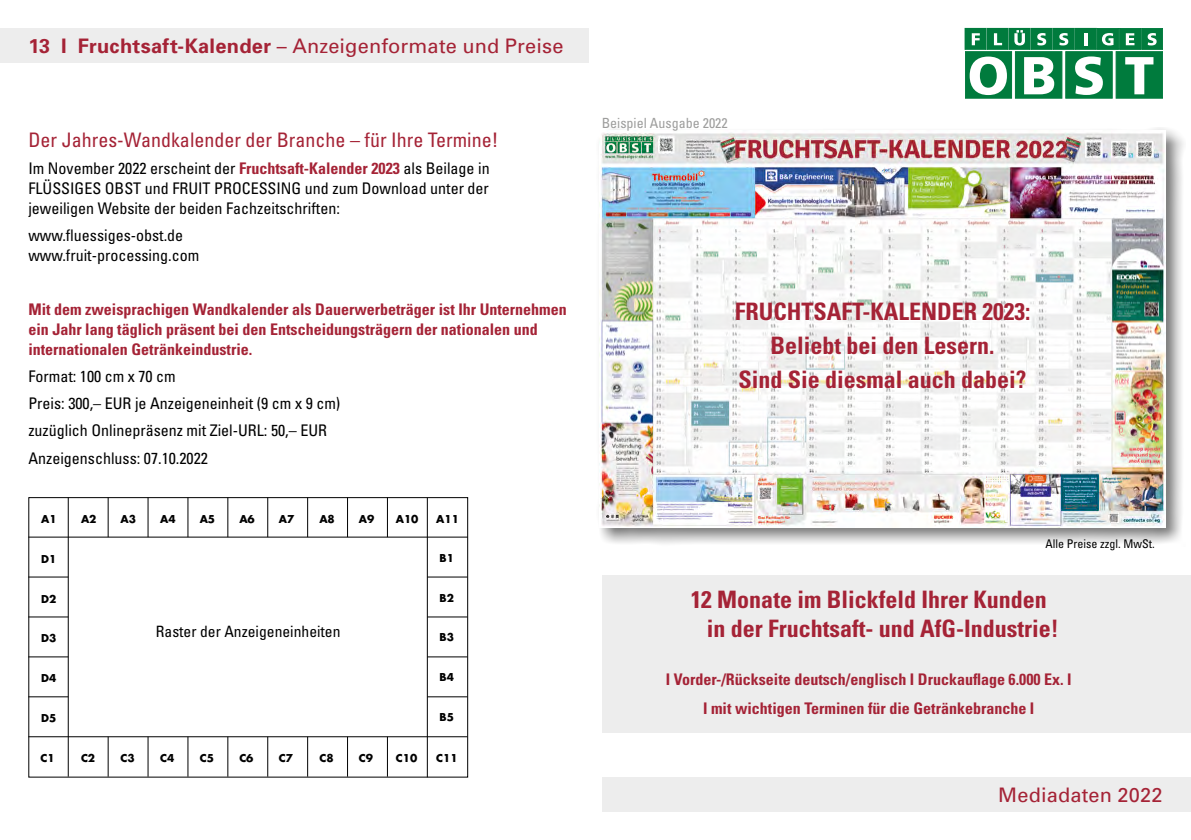
<style>
.page{position:relative;width:1191px;height:840px;background:#fff}
.page>*{position:absolute;margin:0;border:0;box-sizing:border-box;transform-origin:0 0}
.t1{font:700 condensed 24px/34px "Univers";color:#a52336;text-align:center}
.t2{font:20px "Univers";letter-spacing:.01em;color:#a52336}
.t3{font:condensed 20px "Univers";color:#a52336}
.t4{font:condensed 16px/20px "Univers";color:#000}
.t5{font:700 condensed 16px/20px "Univers";color:#a52336}
.t6{font:condensed 15.6px "Univers";color:#000}
.t7{font:condensed 14px "Univers";color:#9d9d9c}
.t8{font:condensed 12px "Univers";color:#000}
.t9{font:700 10.6px "Futura";color:#000}
.s1{font-weight:700}
.s2{font-weight:700;color:#a52336}
</style>
<div class="page">
<div style="left:965px;top:28px;width:21px;height:21px;background:#007b3d"></div>
<div style="left:987px;top:28px;width:21px;height:21px;background:#007b3d"></div>
<div style="left:1009px;top:28px;width:21px;height:21px;background:#007b3d"></div>
<div style="left:1031px;top:28px;width:21px;height:21px;background:#007b3d"></div>
<div style="left:1053px;top:28px;width:21px;height:21px;background:#007b3d"></div>
<div style="left:1075px;top:28px;width:21px;height:21px;background:#007b3d"></div>
<svg style="left:971px;top:33px;width:8px;height:12px"></svg>
<svg style="left:994px;top:33px;width:8px;height:12px"></svg>
<svg style="left:1014px;top:30px;width:11px;height:15px"></svg>
<svg style="left:1037px;top:33px;width:9px;height:12px"></svg>
<svg style="left:1059px;top:33px;width:9px;height:12px"></svg>
<svg style="left:1084px;top:33px;width:3px;height:12px"></svg>
<div style="left:1119px;top:28px;width:21px;height:21px;background:#007b3d;border:1px solid #007b3d"></div>
<svg style="left:1125px;top:33px;width:9px;height:12px"></svg>
<div style="left:1141px;top:28px;width:21px;height:21px;background:#007b3d;border:1px solid #007b3d"></div>
<svg style="left:1147px;top:33px;width:9px;height:12px"></svg>
<div style="left:1097px;top:28px;width:21px;height:21px;background:#007b3d"></div>
<svg style="left:1102px;top:33px;width:11px;height:12px"></svg>
<div style="left:1116px;top:52px;width:46px;height:46px;background:#007b3d;border:1px solid #007b3d"></div>
<div style="left:965px;top:52px;width:46px;height:46px;background:#007b3d"></div>
<div style="left:1015px;top:52px;width:47px;height:46px;background:#007b3d"></div>
<div style="left:1065px;top:52px;width:47px;height:46px;background:#007b3d;border:1px solid #007b3d"></div>
<svg style="left:969px;top:56px;width:38px;height:39px"></svg>
<svg style="left:1024px;top:57px;width:30px;height:37px"></svg>
<svg style="left:1075px;top:56px;width:27px;height:39px"></svg>
<svg style="left:1125px;top:57px;width:28px;height:37px"></svg>
<div style="left:0;top:28px;width:588px;height:34px;background:#ededed"></div>
<div style="left:602px;top:777px;width:589px;height:34px;background:#ededed"></div>
<div style="left:602px;top:574px;width:589px;height:157px;background:#ededed"></div>
<div style="left:596px;top:127px;width:589px;height:419px;background:#000;opacity:.5"></div>
<img style="left:599px;top:130px;width:566px;height:397px">
<svg style="left:653px;top:219px;width:459px;height:251px"></svg>
<div style="left:28px;top:497px;width:440px;height:280px;border:1px solid #000"></div>
<hr style="left:68px;top:497px;width:1px;height:279px;background:#000">
<hr style="left:427px;top:497px;width:1px;height:279px;background:#000">
<hr style="left:28px;top:735px;width:439px;height:1px;background:#000">
<hr style="left:28px;top:536px;width:440px;height:1px;background:#000">
<hr style="left:108px;top:497px;width:1px;height:40px;background:#000">
<hr style="left:148px;top:497px;width:1px;height:40px;background:#000">
<hr style="left:187px;top:497px;width:1px;height:40px;background:#000">
<hr style="left:227px;top:497px;width:1px;height:40px;background:#000">
<hr style="left:267px;top:497px;width:1px;height:40px;background:#000">
<hr style="left:307px;top:497px;width:1px;height:40px;background:#000">
<hr style="left:347px;top:497px;width:1px;height:40px;background:#000">
<hr style="left:387px;top:497px;width:1px;height:40px;background:#000">
<hr style="left:108px;top:736px;width:1px;height:40px;background:#000">
<hr style="left:148px;top:736px;width:1px;height:40px;background:#000">
<hr style="left:187px;top:736px;width:1px;height:40px;background:#000">
<hr style="left:227px;top:736px;width:1px;height:40px;background:#000">
<hr style="left:267px;top:736px;width:1px;height:40px;background:#000">
<hr style="left:307px;top:736px;width:1px;height:40px;background:#000">
<hr style="left:347px;top:736px;width:1px;height:40px;background:#000">
<hr style="left:387px;top:736px;width:1px;height:40px;background:#000">
<hr style="left:28px;top:576px;width:40px;height:1px;background:#000">
<hr style="left:28px;top:616px;width:40px;height:1px;background:#000">
<hr style="left:28px;top:656px;width:40px;height:1px;background:#000">
<hr style="left:28px;top:696px;width:40px;height:1px;background:#000">
<hr style="left:427px;top:576px;width:40px;height:1px;background:#000">
<hr style="left:427px;top:616px;width:40px;height:1px;background:#000">
<hr style="left:427px;top:656px;width:40px;height:1px;background:#000">
<hr style="left:427px;top:696px;width:40px;height:1px;background:#000">
<p class="t2" style="left:28px;top:35px;width:537px"><span class="s1">13 I Fruchtsaft-Kalender</span> – Anzeigenformate und Preise</p>
<p class="t3" style="left:28px;top:127px;width:471px">Der Jahres-Wandkalender der Branche – für Ihre Termine!</p>
<p class="t4" style="left:28px;top:158px;width:463px;text-align:justify">Im November 2022 erscheint der <span class="s2">Fruchtsaft-Kalender 2023</span> als Beilage in FLÜSSIGES OBST und FRUIT PROCESSING und zum Download unter der jeweiligen Website der beiden Fachzeitschriften:</p>
<p class="t4" style="left:28px;top:225px;width:172px">www.fluessiges-obst.de www.fruit-processing.com</p>
<p class="t5" style="left:28px;top:299px;width:540px">Mit dem zweisprachigen Wandkalender als Dauerwerbeträger ist Ihr Unternehmen ein Jahr lang täglich präsent bei den Entscheidungsträgern der nationalen und internationalen Getränkeindustrie.</p>
<p class="t4" style="left:28px;top:362px;width:313px;line-height:27px">Format: 100 cm x 70 cm<br>Preis: 300,– EUR je Anzeigeneinheit (9 cm x 9 cm) zuzüglich Onlinepräsenz mit Ziel-URL: 50,– EUR Anzeigenschluss: 07.10.2022</p>
<p class="t9" style="left:41px;top:511px;width:17px">A1</p>
<p class="t9" style="left:81px;top:511px;width:17px">A2</p>
<p class="t9" style="left:121px;top:511px;width:17px">A3</p>
<p class="t9" style="left:160px;top:511px;width:17px">A4</p>
<p class="t9" style="left:200px;top:511px;width:17px">A5</p>
<p class="t9" style="left:239px;top:511px;width:17px">A6</p>
<p class="t9" style="left:279px;top:511px;width:17px">A7</p>
<p class="t9" style="left:319px;top:511px;width:17px">A8</p>
<p class="t9" style="left:359px;top:511px;width:17px">A9</p>
<p class="t9" style="left:396px;top:511px;width:24px">A10</p>
<p class="t9" style="left:436px;top:511px;width:24px">A11</p>
<p class="t9" style="left:41px;top:551px;width:17px">D1</p>
<p class="t9" style="left:41px;top:591px;width:17px">D2</p>
<p class="t9" style="left:41px;top:630px;width:17px">D3</p>
<p class="t9" style="left:41px;top:670px;width:17px">D4</p>
<p class="t9" style="left:41px;top:709px;width:17px">D5</p>
<p class="t6" style="left:156px;top:621px;width:186px">Raster der Anzeigeneinheiten</p>
<p class="t9" style="left:439px;top:550px;width:16px">B1</p>
<p class="t9" style="left:439px;top:590px;width:16px">B2</p>
<p class="t9" style="left:439px;top:629px;width:16px">B3</p>
<p class="t9" style="left:439px;top:669px;width:16px">B4</p>
<p class="t9" style="left:439px;top:708px;width:16px">B5</p>
<p class="t9" style="left:41px;top:750px;width:16px">C1</p>
<p class="t9" style="left:81px;top:750px;width:16px">C2</p>
<p class="t9" style="left:121px;top:750px;width:16px">C3</p>
<p class="t9" style="left:160px;top:750px;width:16px">C4</p>
<p class="t9" style="left:200px;top:750px;width:16px">C5</p>
<p class="t9" style="left:239px;top:750px;width:16px">C6</p>
<p class="t9" style="left:279px;top:750px;width:16px">C7</p>
<p class="t9" style="left:319px;top:750px;width:16px">C8</p>
<p class="t9" style="left:359px;top:750px;width:16px">C9</p>
<p class="t9" style="left:396px;top:750px;width:23px">C10</p>
<p class="t9" style="left:436px;top:750px;width:23px">C11</p>
<p class="t7" style="left:601px;top:114px;width:127px">Beispiel Ausgabe 2022</p>
<h1 class="t1" style="left:735px;top:294px;width:297px">FRUCHTSAFT-KALENDER 2023:<br>Beliebt bei den Lesern.<br>Sind Sie diesmal auch dabei?</h1>
<p class="t8" style="left:1045px;top:535px;width:111px">Alle Preise zzgl. MwSt.</p>
<h1 class="t1" style="left:706px;top:585px;width:353px;line-height:28.8px;text-align:left;text-indent:-16px">12 Monate im Blickfeld Ihrer Kunden in der Fruchtsaft- und AfG-Industrie!</h1>
<p class="t5" style="left:665px;top:664px;width:407px;line-height:28.8px;text-align:center">I Vorder-/Rückseite deutsch/englisch I Druckauflage 6.000 Ex. I<br>I mit wichtigen Terminen für die Getränkebranche I</p>
<p class="t2" style="left:998px;top:782px;width:166px">Mediadaten 2022</p>
</div>
